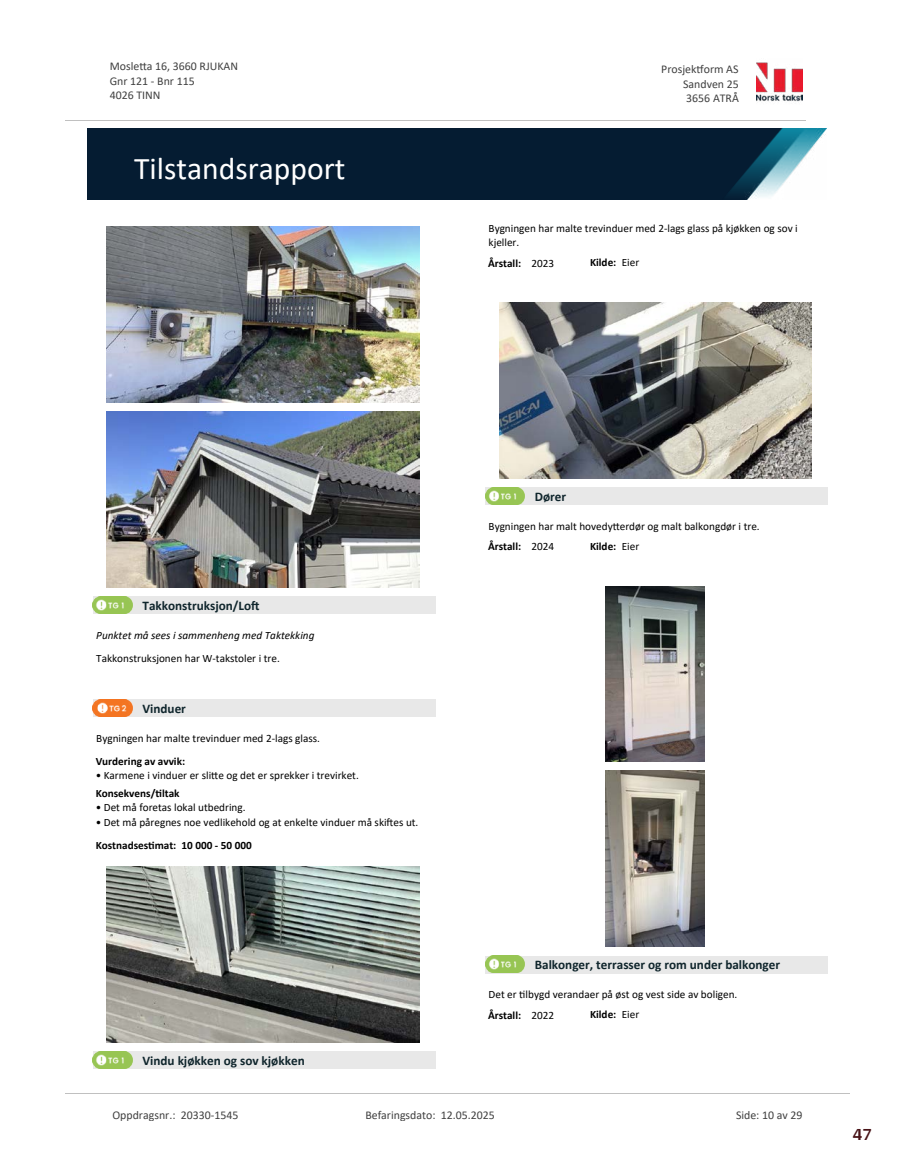
<style>
.page{position:relative;width:915px;height:1172px;background:#fff}
.page>*{position:absolute;margin:0;border:0;box-sizing:border-box;transform-origin:0 0}
.t1{font:31.65px "Calibri";color:#fff}
.t2{font:700 18px "Arya";color:#481317}
.t3{font:700 13.2px "Calibri";color:#0f252c}
.t4{font:11.85px/14.5px "Calibri";color:#404040}
.t5{font:11.25px/20.4px "Calibri";color:#000}
.t6{font:700 11.25px "Calibri";color:#000}
.t7{font:italic 11.25px "Calibri";color:#000}
.s1{font-weight:400}
.s2{font-weight:700}
</style>
<div class="page">
<img style="left:107px;top:226px;width:312px;height:176px">
<img style="left:107px;top:411px;width:312px;height:176px">
<div style="left:93px;top:597px;width:342px;height:17px;background:#e8e8e8"></div>
<img style="left:93px;top:597px;width:39px;height:17px">
<div style="left:93px;top:700px;width:342px;height:17px;background:#e8e8e8"></div>
<svg style="left:97px;top:704px;width:36px;height:13px"></svg>
<img style="left:93px;top:700px;width:39px;height:16px">
<img style="left:107px;top:866px;width:312px;height:176px">
<div style="left:93px;top:1051px;width:342px;height:18px;background:#e8e8e8"></div>
<svg style="left:97px;top:1056px;width:36px;height:13px"></svg>
<img style="left:93px;top:1051px;width:39px;height:17px">
<img style="left:499px;top:303px;width:312px;height:175px">
<div style="left:485px;top:487px;width:342px;height:18px;background:#e8e8e8"></div>
<svg style="left:490px;top:492px;width:35px;height:13px"></svg>
<img style="left:485px;top:487px;width:39px;height:17px">
<img style="left:605px;top:586px;width:99px;height:176px">
<img style="left:605px;top:771px;width:99px;height:176px">
<div style="left:485px;top:956px;width:342px;height:17px;background:#e8e8e8"></div>
<svg style="left:490px;top:960px;width:35px;height:13px"></svg>
<img style="left:485px;top:955px;width:39px;height:17px">
<img style="left:756px;top:62px;width:46px;height:40px">
<hr style="left:65px;top:120px;width:740px;height:1px;background:#c0c0c0">
<img style="left:88px;top:129px;width:738px;height:71px">
<hr style="left:65px;top:1093px;width:784px;height:1px;background:#c0c0c0">
<p class="t4" style="left:110px;top:59px;width:130px">Mosle琀琀a 16, 3660 RJUKAN<br>Gnr 121 - Bnr 115<br>4026 TINN</p>
<p class="t4" style="left:661px;top:62px;width:79px">Prosjek琀昀orm AS</p>
<p class="t4" style="left:683px;top:76px;width:57px">Sandven 25</p>
<p class="t4" style="left:686px;top:91px;width:54px">3656 ATRÅ</p>
<h1 class="t1" style="left:134px;top:147px;width:213px">Tilstandsrapport</h1>
<p class="t5" style="left:488px;top:222px;width:310px;line-height:13.6px">Bygningen har malte trevinduer med 2-lags glass på kjøkken og sov i kjeller.</p>
<p class="t6" style="left:488px;top:255px;width:68px">Årstall: <span class="s1">2023</span></p>
<p class="t6" style="left:590px;top:254px;width:51px">Kilde: <span class="s1">Eier</span></p>
<p class="t3" style="left:142px;top:596px;width:118px">Takkonstruksjon/Lo昀琀</p>
<p class="t7" style="left:96px;top:627px;width:219px">Punktet må sees i sammenheng med Taktekking</p>
<p class="t5" style="left:96px;top:648px;width:185px">Takkonstruksjonen har W-takstoler i tre.</p>
<p class="t3" style="left:142px;top:699px;width:45px">Vinduer</p>
<p class="t5" style="left:96px;top:728px;width:225px">Bygningen har malte trevinduer med 2-lags glass.</p>
<p class="t6" style="left:96px;top:753px;width:91px">Vurdering av avvik:</p>
<p class="t5" style="left:96px;top:765px;width:264px">• Karmene i vinduer er sli琀琀e og det er sprekker i trevirket.</p>
<p class="t6" style="left:96px;top:785px;width:85px">Konsekvens/琀椀ltak</p>
<p class="t5" style="left:96px;top:797px;width:151px">• Det må foretas lokal utbedring.</p>
<p class="t5" style="left:96px;top:812px;width:324px">• Det må påregnes noe vedlikehold og at enkelte vinduer må ski昀琀es ut.</p>
<p class="t6" style="left:96px;top:837px;width:157px">Kostnadses琀椀mat: 10 000 - 50 000</p>
<p class="t3" style="left:142px;top:1051px;width:164px">Vindu kjøkken og sov kjøkken</p>
<p class="t3" style="left:534px;top:487px;width:33px">Dører</p>
<p class="t5" style="left:488px;top:516px;width:273px">Bygningen har malt hovedy琀琀erdør og malt balkongdør i tre.<br><span class="s2">Årstall:</span> 2024</p>
<p class="t6" style="left:590px;top:538px;width:51px">Kilde: <span class="s1">Eier</span></p>
<p class="t3" style="left:534px;top:955px;width:247px">Balkonger, terrasser og rom under balkonger</p>
<p class="t5" style="left:488px;top:984px;width:251px">Det er 琀椀lbygd verandaer på øst og vest side av boligen.<br><span class="s2">Årstall:</span> 2022</p>
<p class="t6" style="left:590px;top:1006px;width:51px">Kilde: <span class="s1">Eier</span></p>
<p class="t4" style="left:112px;top:1107px;width:127px">Oppdragsnr.: 20330-1545</p>
<p class="t4" style="left:365px;top:1107px;width:131px">Befaringsdato: 12.05.2025</p>
<p class="t4" style="left:735px;top:1107px;width:68px">Side: 10 av 29</p>
<h2 class="t2" style="left:852px;top:1123px;width:21px">47</h2>
</div>
